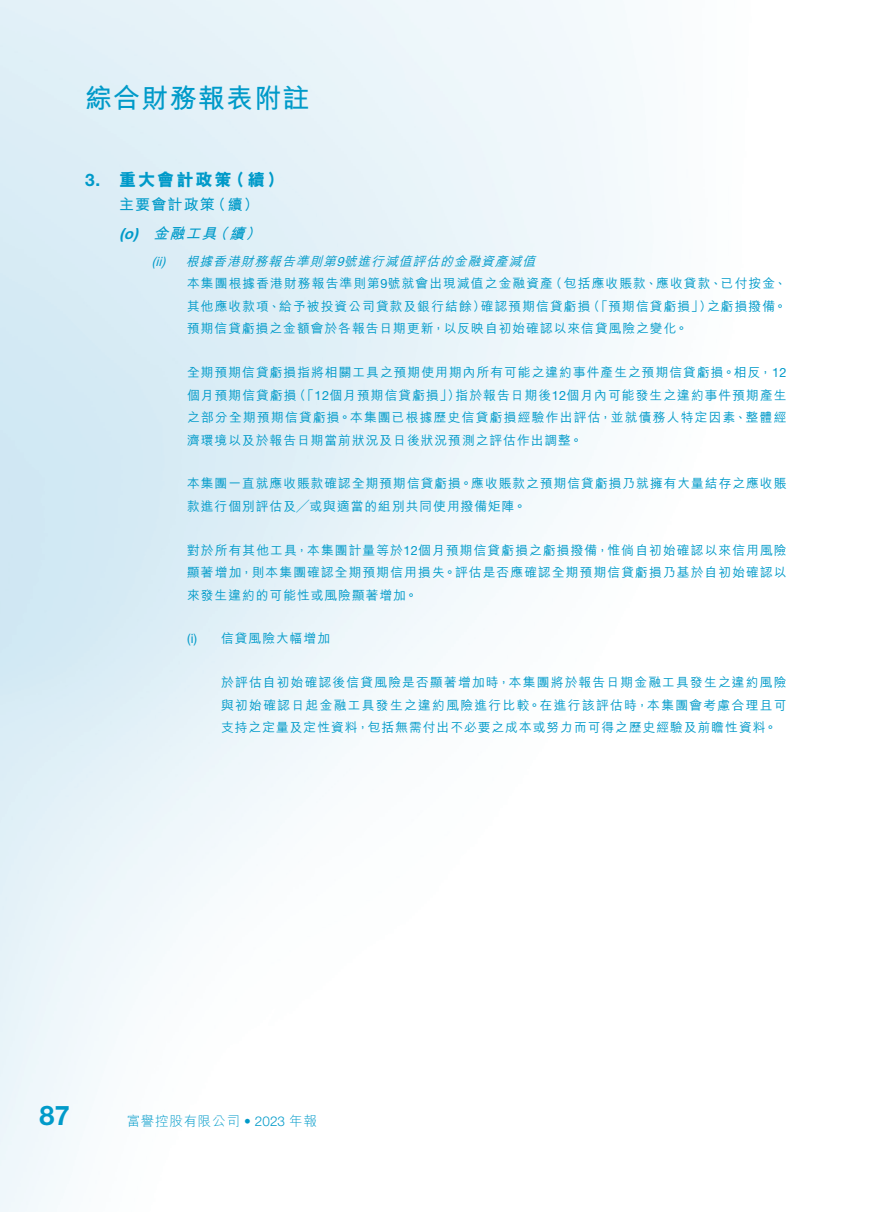
<style>
.page{position:relative;width:893px;height:1212px;background:#fff}
.page>*{position:absolute;margin:0;border:0;box-sizing:border-box;transform-origin:0 0}
.t1{font:700 27px "M Hei HK";letter-spacing:.045em;color:#009ac9}
.t2{font:700 27px "Helvetica Neue LT Std";color:#009ac9}
.t3{font:800 17.25px "M Hei HK";letter-spacing:.11em;color:#009ac9}
.t4{font:700 15px/29px "M Hei HK";letter-spacing:.08em;color:#009ac9}
.t5{font:300 13.5px "M Hei HK";letter-spacing:.055em;color:#009ac9}
.t6{font:500 12.75px/22.5px "M Hei HK";letter-spacing:.08em;color:#009ac9;text-align:justify}
.t7{font:italic 12.75px "Helvetica Neue LT Std";color:#009ac9}
.s1{font-family:"Helvetica Neue LT Std";font-weight:700}
.s2{font-family:"Helvetica Neue LT Std";font-style:italic}
.s3{font-style:italic}
.s4{font-family:"Helvetica Neue LT Std";font-weight:400;font-style:italic}
.s5{font-family:"Helvetica Neue LT Std";font-weight:400}
.s6{font-family:"Helvetica Neue LT Std"}
</style>
<div class="page">
<h1 class="t1" style="left:85px;top:78px;width:226px">綜合財務報表附註</h1>
<h2 class="t3" style="left:85px;top:170px;width:200px"><span class="s1">3.</span> 重大會計政策（續）</h2>
<p class="t4" style="left:119px;top:189px;width:148px">主要會計政策（續）<span class="s2">(o)</span> <span class="s3">金融工具（續）</span></p>
<p class="t7" style="left:152px;top:254px;width:15px">(ii)</p>
<p class="t6" style="left:186px;top:249px;width:602px;text-align:left"><span class="s3">根據香港財務報告準則第</span><span class="s4">9</span><span class="s3">號進行減值評估的金融資產減值<br></span>本集團根據香港財務報告準則第<span class="s5">9</span>號就會出現減值之金融資產（包括應收賬款、應收貸款、已付按金、其他應收款項、給予被投資公司貸款及銀行結餘）確認預期信貸虧損（「預期信貸虧損」）之虧損撥備。預期信貸虧損之金額會於各報告日期更新，以反映自初始確認以來信貸風險之變化。</p>
<p class="t6" style="left:187px;top:360px;width:601px">全期預期信貸虧損指將相關工具之預期使用期內所有可能之違約事件產生之預期信貸虧損。相反，<span class="s5">12</span>個月預期信貸虧損（「<span class="s5">12</span>個月預期信貸虧損」）指於報告日期後<span class="s5">12</span>個月內可能發生之違約事件預期產生之部分全期預期信貸虧損。本集團已根據歷史信貸虧損經驗作出評估，並就債務人特定因素、整體經濟環境以及於報告日期當前狀況及日後狀況預測之評估作出調整。</p>
<p class="t6" style="left:187px;top:471px;width:601px">本集團一直就應收賬款確認全期預期信貸虧損。應收賬款之預期信貸虧損乃就擁有大量結存之應收賬款進行個別評估及╱或與適當的組別共同使用撥備矩陣。</p>
<p class="t6" style="left:187px;top:538px;width:601px">對於所有其他工具，本集團計量等於<span class="s5">12</span>個月預期信貸虧損之虧損撥備，惟倘自初始確認以來信用風險顯著增加，則本集團確認全期預期信用損失。評估是否應確認全期預期信貸虧損乃基於自初始確認以來發生違約的可能性或風險顯著增加。</p>
<p class="t6" style="left:187px;top:626px;width:144px"><span class="s5">(i)</span> 信貸風險大幅增加</p>
<p class="t6" style="left:221px;top:670px;width:567px">於評估自初始確認後信貸風險是否顯著增加時，本集團將於報告日期金融工具發生之違約風險與初始確認日起金融工具發生之違約風險進行比較。在進行該評估時，本集團會考慮合理且可支持之定量及定性資料，包括無需付出不必要之成本或努力而可得之歷史經驗及前瞻性資料。</p>
<h1 class="t2" style="left:40px;top:1099px;width:32px">87</h1>
<p class="t5" style="left:127px;top:1114px;width:192px">富譽控股有限公司 <span class="s6">• 2023</span> 年報</p>
</div>
